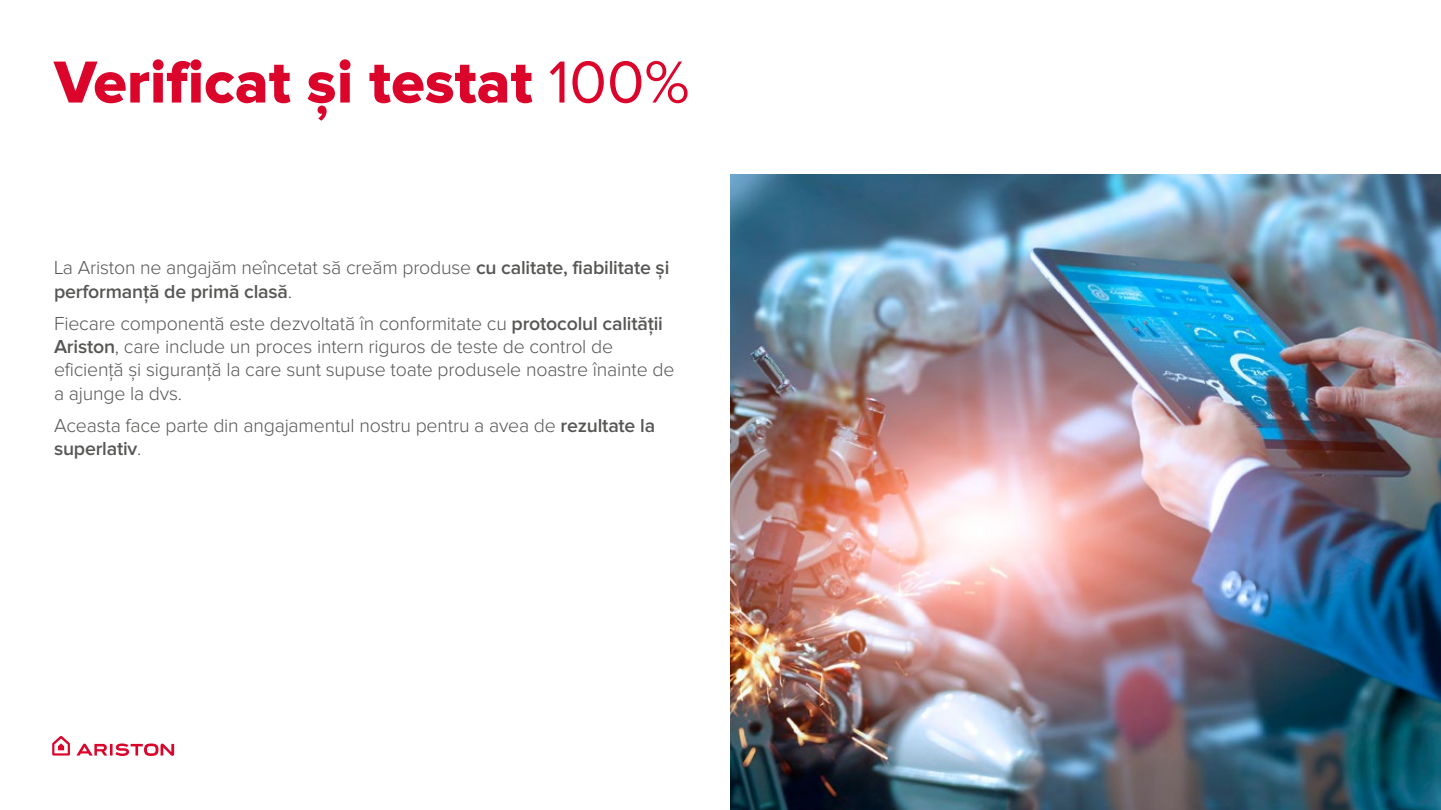
<style>
.page{position:relative;width:1441px;height:810px;background:#fff}
.page>*{position:absolute;margin:0;border:0;box-sizing:border-box;transform-origin:0 0}
.t1{font:61.5px "Proxima Nova Extrabld";color:#db052c}
.t2{font:300 19.5px/23.4px "Proxima Nova";letter-spacing:-.01em;color:#575756}
.t3{font:600 19.5px/23.4px "Proxima Nova";letter-spacing:-.01em;color:#575756}
.s1{font-family:"Proxima Nova"}
.s2{font-weight:300}
.s3{font-weight:600}
</style>
<div class="page">
<svg style="left:76px;top:744px;width:98px;height:12px"></svg>
<svg style="left:52px;top:736px;width:18px;height:20px"></svg>
<img style="left:730px;top:174px;width:710px;height:636px">
<h1 class="t1" style="left:54px;top:54px;width:637px">Verificat și testat <span class="s1">100%</span></h1>
<p class="t3" style="left:54px;top:257px;width:616px"><span class="s2">La Ariston ne angajăm neîncetat să creăm produse</span> cu calitate, fiabilitate și performanță de primă clasă<span class="s2">.</span></p>
<p class="t2" style="left:54px;top:312px;width:622px">Fiecare componentă este dezvoltată în conformitate cu <span class="s3">protocolul calității Ariston</span>, care include un proces intern riguros de teste de control de eficiență și siguranță la care sunt supuse toate produsele noastre înainte de a ajunge la dvs.</p>
<p class="t2" style="left:54px;top:414px;width:602px">Aceasta face parte din angajamentul nostru pentru a avea de <span class="s3">rezultate la superlativ</span>.</p>
</div>
